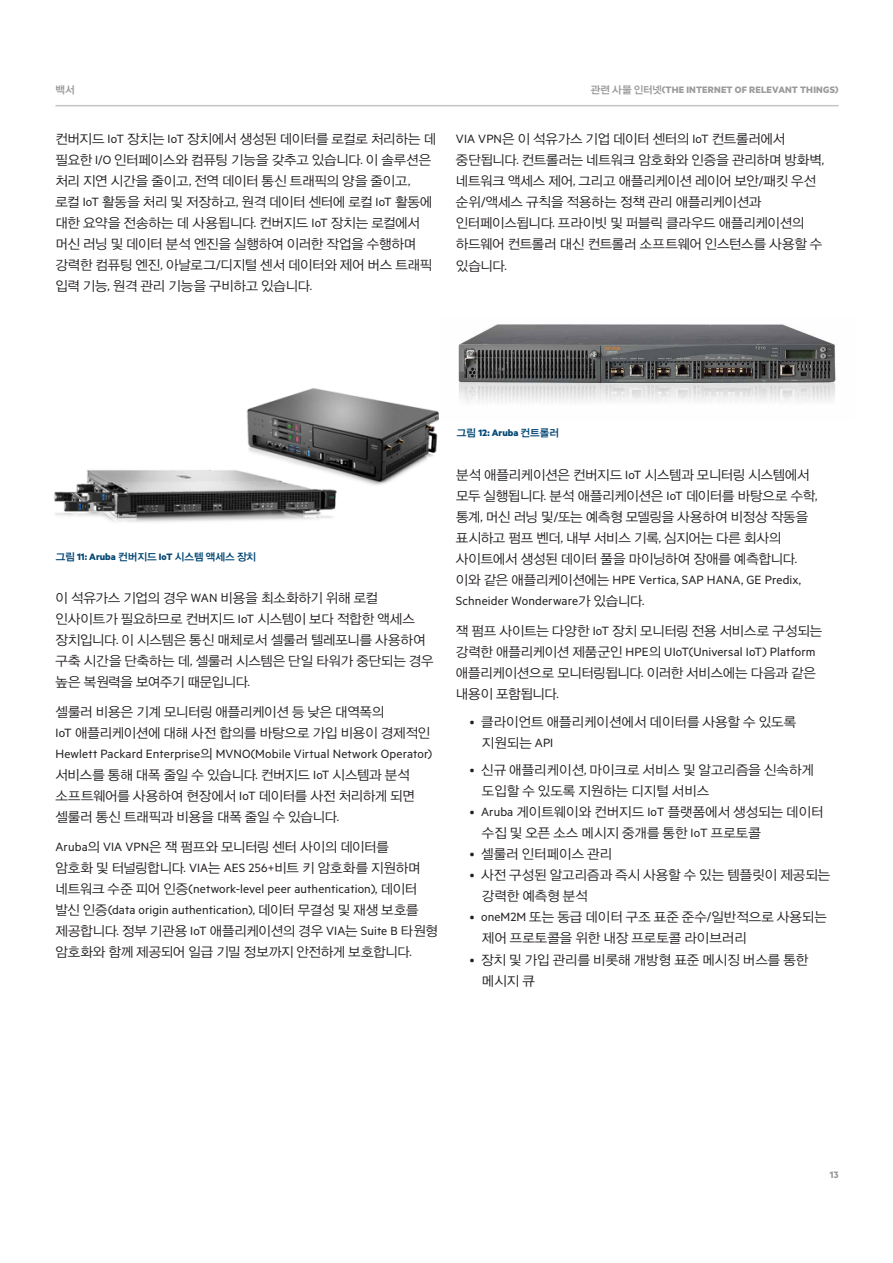
<style>
.page{position:relative;width:893px;height:1263px;background:#fff}
.page>*{position:absolute;margin:0;border:0;box-sizing:border-box;transform-origin:0 0}
.t1{font:13.5px/21px "YDGO12";letter-spacing:-.005em;color:#231f20}
.t2{font:13.5px/21px "Metric";letter-spacing:.01em;color:#231f20}
.t3{font:700 10.5px "Metric";letter-spacing:.02em;color:#9c9b9b}
.t4{font:10.5px "YDGO14";color:#064975}
.t5{font:700 10.5px "Metric";color:#064975}
.t6{font:10.5px "YDGO14";color:#9c9b9b}
.s1{font-family:"YDGO14";font-weight:400}
.s2{font-family:"Metric"}
.s3{font-family:"Metric";font-weight:700}
.s4{font-family:"YDGO12"}
</style>
<div class="page">
<hr style="left:56px;top:105px;width:782px;height:1px;background:#c3c5c6">
<img style="left:247px;top:388px;width:192px;height:97px">
<img style="left:54px;top:454px;width:290px;height:68px">
<img style="left:458px;top:324px;width:378px;height:78px">
<p class="t6" style="left:56px;top:83px;width:21px">백서</p>
<p class="t3" style="left:591px;top:83px;width:249px"><span class="s1">관련 사물 인터넷</span>(THE INTERNET OF RELEVANT THINGS)</p>
<p class="t1" style="left:55px;top:128px;width:382px">컨버지드 <span class="s2">IoT</span> 장치는 <span class="s2">IoT</span> 장치에서 생성된 데이터를 로컬로 처리하는 데 필요한 <span class="s2">I/O</span> 인터페이스와 컴퓨팅 기능을 갖추고 있습니다<span class="s2">.</span> 이 솔루션은 처리 지연 시간을 줄이고<span class="s2">,</span> 전역 데이터 통신 트래픽의 양을 줄이고<span class="s2">, </span>로컬 <span class="s2">IoT</span> 활동을 처리 및 저장하고<span class="s2">,</span> 원격 데이터 센터에 로컬 <span class="s2">IoT</span> 활동에 대한 요약을 전송하는 데 사용됩니다<span class="s2">.</span> 컨버지드 <span class="s2">IoT</span> 장치는 로컬에서 머신 러닝 및 데이터 분석 엔진을 실행하여 이러한 작업을 수행하며 강력한 컴퓨팅 엔진<span class="s2">,</span> 아날로그<span class="s2">/</span>디지털 센서 데이터와 제어 버스 트래픽 입력 기능<span class="s2">,</span> 원격 관리 기능을 구비하고 있습니다<span class="s2">.</span></p>
<p class="t1" style="left:456px;top:128px;width:370px"><span class="s2">VIA VPN</span>은 이 석유가스 기업 데이터 센터의 <span class="s2">IoT</span> 컨트롤러에서 중단됩니다<span class="s2">.</span> 컨트롤러는 네트워크 암호화와 인증을 관리하며 방화벽<span class="s2">, </span>네트워크 액세스 제어<span class="s2">,</span> 그리고 애플리케이션 레이어 보안<span class="s2">/</span>패킷 우선 순위<span class="s2">/</span>액세스 규칙을 적용하는 정책 관리 애플리케이션과 인터페이스됩니다<span class="s2">.</span> 프라이빗 및 퍼블릭 클라우드 애플리케이션의 하드웨어 컨트롤러 대신 컨트롤러 소프트웨어 인스턴스를 사용할 수 있습니다<span class="s2">.</span></p>
<p class="t4" style="left:56px;top:550px;width:202px">그림 <span class="s3">11: Aruba</span> 컨버지드 <span class="s3">IoT</span> 시스템 액세스 장치</p>
<p class="t1" style="left:55px;top:586px;width:380px">이 석유가스 기업의 경우 <span class="s2">WAN</span> 비용을 최소화하기 위해 로컬 인사이트가 필요하므로 컨버지드 <span class="s2">IoT</span> 시스템이 보다 적합한 액세스 장치입니다<span class="s2">.</span> 이 시스템은 통신 매체로서 셀룰러 텔레포니를 사용하여 구축 시간을 단축하는 데<span class="s2">,</span> 셀룰러 시스템은 단일 타워가 중단되는 경우 높은 복원력을 보여주기 때문입니다<span class="s2">.</span></p>
<p class="t1" style="left:55px;top:700px;width:376px">셀룰러 비용은 기계 모니터링 애플리케이션 등 낮은 대역폭의<br><span class="s2">IoT</span> 애플리케이션에 대해 사전 합의를 바탕으로 가입 비용이 경제적인</p>
<p class="t2" style="left:55px;top:743px;width:378px">Hewlett Packard Enterprise<span class="s4">의</span> MVNO(Mobile Virtual Network Operator)</p>
<p class="t1" style="left:55px;top:763px;width:361px">서비스를 통해 대폭 줄일 수 있습니다<span class="s2">.</span> 컨버지드 <span class="s2">IoT</span> 시스템과 분석 소프트웨어를 사용하여 현장에서 <span class="s2">IoT</span> 데이터를 사전 처리하게 되면 셀룰러 통신 트래픽과 비용을 대폭 줄일 수 있습니다<span class="s2">.</span></p>
<p class="t1" style="left:55px;top:835px;width:367px"><span class="s2">Aruba</span>의 <span class="s2">VIA VPN</span>은 잭 펌프와 모니터링 센터 사이의 데이터를 암호화 및 터널링합니다<span class="s2">. VIA</span>는 <span class="s2">AES 256+</span>비트 키 암호화를 지원하며</p>
<p class="t2" style="left:55px;top:878px;width:365px"><span class="s4">네트워크 수준 피어 인증</span>(network-level peer authentication), <span class="s4">데이터 발신 인증</span>(data origin authentication), <span class="s4">데이터 무결성 및 재생 보호를</span></p>
<p class="t1" style="left:55px;top:919px;width:384px">제공합니다<span class="s2">.</span> 정부 기관용 <span class="s2">IoT</span> 애플리케이션의 경우 <span class="s2">VIA</span>는 <span class="s2">Suite B</span> 타원형 암호화와 함께 제공되어 일급 기밀 정보까지 안전하게 보호합니다<span class="s2">.</span></p>
<p class="t5" style="left:457px;top:427px;width:104px"><span class="s1">그림</span> 12: Aruba <span class="s1">컨트롤러</span></p>
<p class="t1" style="left:456px;top:463px;width:363px">분석 애플리케이션은 컨버지드 <span class="s2">IoT</span> 시스템과 모니터링 시스템에서 모두 실행됩니다<span class="s2">.</span> 분석 애플리케이션은 <span class="s2">IoT</span> 데이터를 바탕으로 수학<span class="s2">, </span>통계<span class="s2">,</span> 머신 러닝 및<span class="s2">/</span>또는 예측형 모델링을 사용하여 비정상 작동을 표시하고 펌프 벤더<span class="s2">,</span> 내부 서비스 기록<span class="s2">,</span> 심지어는 다른 회사의 사이트에서 생성된 데이터 풀을 마이닝하여 장애를 예측합니다<span class="s2">.</span></p>
<p class="t2" style="left:456px;top:569px;width:347px"><span class="s4">이와 같은 애플리케이션에는</span> HPE Vertica, SAP HANA, GE Predix,<br>Schneider Wonderware<span class="s4">가 있습니다</span>.</p>
<p class="t1" style="left:456px;top:619px;width:368px">잭 펌프 사이트는 다양한 <span class="s2">IoT</span> 장치 모니터링 전용 서비스로 구성되는</p>
<p class="t2" style="left:456px;top:641px;width:361px"><span class="s4">강력한 애플리케이션 제품군인</span> HPE<span class="s4">의</span> UIoT(Universal IoT) Platform</p>
<p class="t1" style="left:456px;top:661px;width:361px">애플리케이션으로 모니터링됩니다<span class="s2">.</span> 이러한 서비스에는 다음과 같은 내용이 포함됩니다<span class="s2">.</span></p>
<p class="t1" style="left:482px;top:710px;width:316px;text-indent:-12px"><span class="s2">•</span> 클라이언트 애플리케이션에서 데이터를 사용할 수 있도록 지원되는 <span class="s2">API</span></p>
<p class="t1" style="left:482px;top:759px;width:334px;text-indent:-12px"><span class="s2">•</span> 신규 애플리케이션<span class="s2">,</span> 마이크로 서비스 및 알고리즘을 신속하게 도입할 수 있도록 지원하는 디지털 서비스</p>
<p class="t1" style="left:482px;top:801px;width:343px;text-indent:-12px"><span class="s2">• Aruba</span> 게이트웨이와 컨버지드 <span class="s2">IoT</span> 플랫폼에서 생성되는 데이터 수집 및 오픈 소스 메시지 중개를 통한 <span class="s2">IoT</span> 프로토콜</p>
<p class="t1" style="left:470px;top:843px;width:144px"><span class="s2">•</span> 셀룰러 인터페이스 관리</p>
<p class="t1" style="left:482px;top:864px;width:350px;text-indent:-12px"><span class="s2">•</span> 사전 구성된 알고리즘과 즉시 사용할 수 있는 템플릿이 제공되는 강력한 예측형 분석</p>
<p class="t1" style="left:482px;top:906px;width:346px;text-indent:-12px"><span class="s2">• oneM2M</span> 또는 동급 데이터 구조 표준 준수<span class="s2">/</span>일반적으로 사용되는 제어 프로토콜을 위한 내장 프로토콜 라이브러리</p>
<p class="t1" style="left:482px;top:948px;width:328px;text-indent:-12px"><span class="s2">•</span> 장치 및 가입 관리를 비롯해 개방형 표준 메시징 버스를 통한 메시지 큐</p>
<p class="t3" style="left:830px;top:1169px;width:10px">13</p>
</div>
